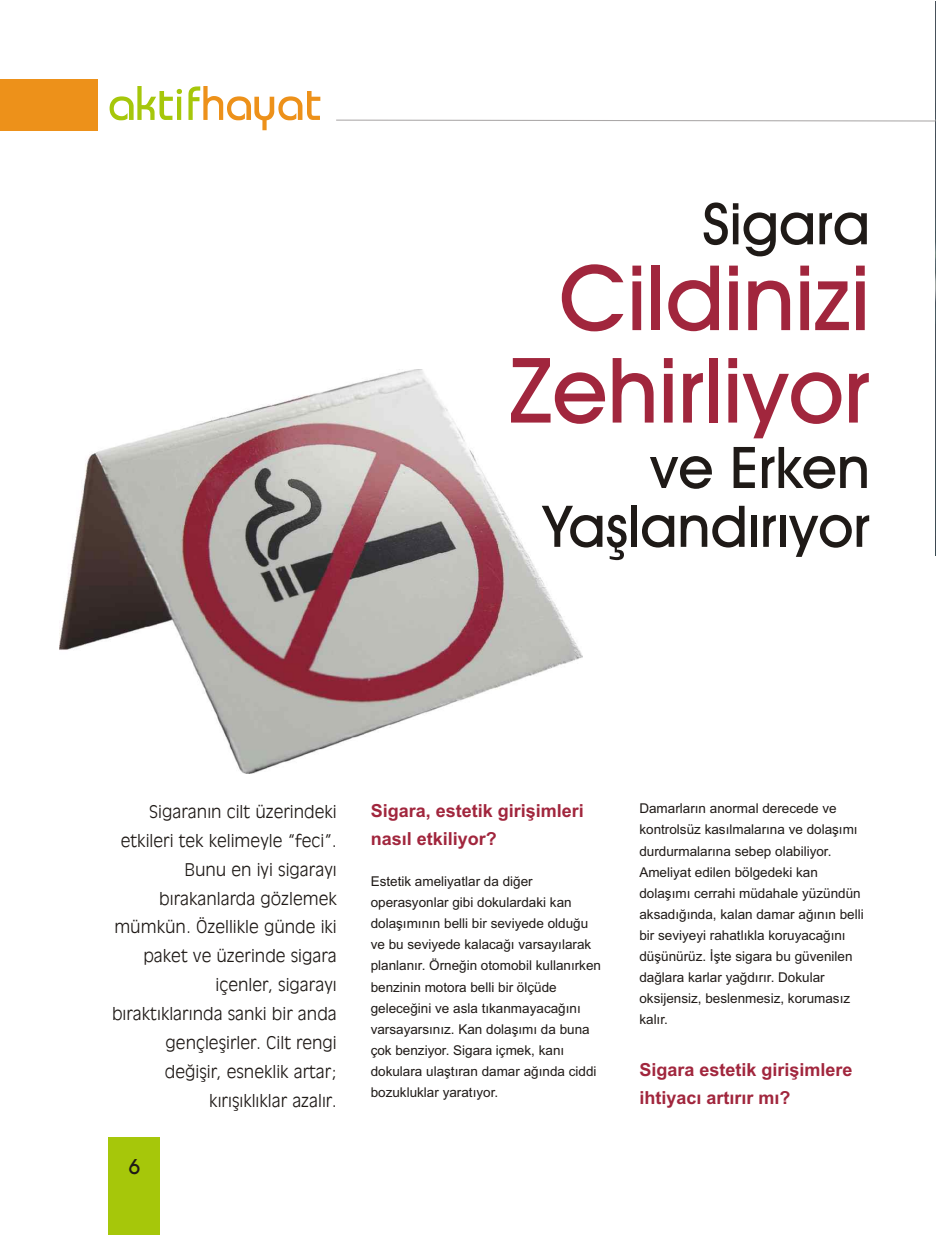
<style>
.page{position:relative;width:936px;height:1235px;background:#fff}
.page>*{position:absolute;margin:0;border:0;box-sizing:border-box;transform-origin:0 0}
.t1{font:90.75px/92.4px "Avant Garde Md BT";color:#a1263d;text-align:center}
.t2{font:57.75px/58.8px "Avant Garde Md BT";color:#1f1a17;text-align:right}
.t3{font:21px "Avant Garde Md BT";color:#1f1a17}
.t4{font:700 18px/28.2px "Arial";color:#a1263d}
.t5{font:17.25px/29px "Incised 901 Lt BT";color:#1f1a17;text-align:right}
.t6{font:13.5px/21.1px "Arial";color:#1f1a17}
</style>
<div class="page">
<img style="left:935px;top:1px;width:1px;height:554px">
<svg style="left:109px;top:86px;width:212px;height:45px"></svg>
<div style="left:0;top:79px;width:98px;height:51px;background:#ed911a"></div>
<div style="left:109px;top:1137px;width:51px;height:97px;background:#a6c70a"></div>
<img style="left:59px;top:370px;width:523px;height:403px">
<svg style="left:336px;top:100px;width:600px;height:22px"></svg>
<h2 class="t2" style="left:702px;top:200px;width:169px">Sigara</h2>
<h1 class="t1" style="left:509px;top:260px;width:362px">Cildinizi<br>Zehirliyor</h1>
<h2 class="t2" style="left:543px;top:443px;width:328px">ve Erken<br>Yaþlandýrýyor</h2>
<p class="t5" style="left:112px;top:798px;width:226px">Sigaranýn cilt üzerindeki etkileri tek kelimeyle “feci”.<br>Bunu en iyi sigarayý býrakanlarda gözlemek mümkün. Özellikle günde iki paket ve üzerinde sigara içenler, sigarayý býraktýklarýnda sanki bir anda gençleþirler. Cilt rengi deðiþir, esneklik artar; kýrýþýklýklar azalýr.</p>
<h3 class="t3" style="left:128px;top:1157px;width:14px">6</h3>
<h3 class="t4" style="left:371px;top:798px;width:215px">Sigara, estetik giriþimleri nasýl etkiliyor?</h3>
<p class="t6" style="left:371px;top:872px;width:232px">Estetik ameliyatlar da diðer operasyonlar gibi dokulardaki kan dolaþýmýnýn belli bir seviyede olduðu ve bu seviyede kalacaðý varsayýlarak planlanýr. Örneðin otomobil kullanýrken benzinin motora belli bir ölçüde geleceðini ve asla týkanmayacaðýný varsayarsýnýz. Kan dolaþýmý da buna çok benziyor. Sigara içmek, kaný dokulara ulaþtýran damar aðýnda ciddi bozukluklar yaratýyor.</p>
<p class="t6" style="left:639px;top:799px;width:226px">Damarlarýn anormal derecede ve kontrolsüz kasýlmalarýna ve dolaþýmý durdurmalarýna sebep olabiliyor.<br>Ameliyat edilen bölgedeki kan dolaþýmý cerrahi müdahale yüzündün aksadýðýnda, kalan damar aðýnýn belli bir seviyeyi rahatlýkla koruyacaðýný düþünürüz. Ýþte sigara bu güvenilen daðlara karlar yaðdýrýr. Dokular oksijensiz, beslenmesiz, korumasýz kalýr.</p>
<h3 class="t4" style="left:639px;top:1056px;width:215px">Sigara estetik giriþimlere ihtiyacý artýrýr mý?</h3>
</div>
